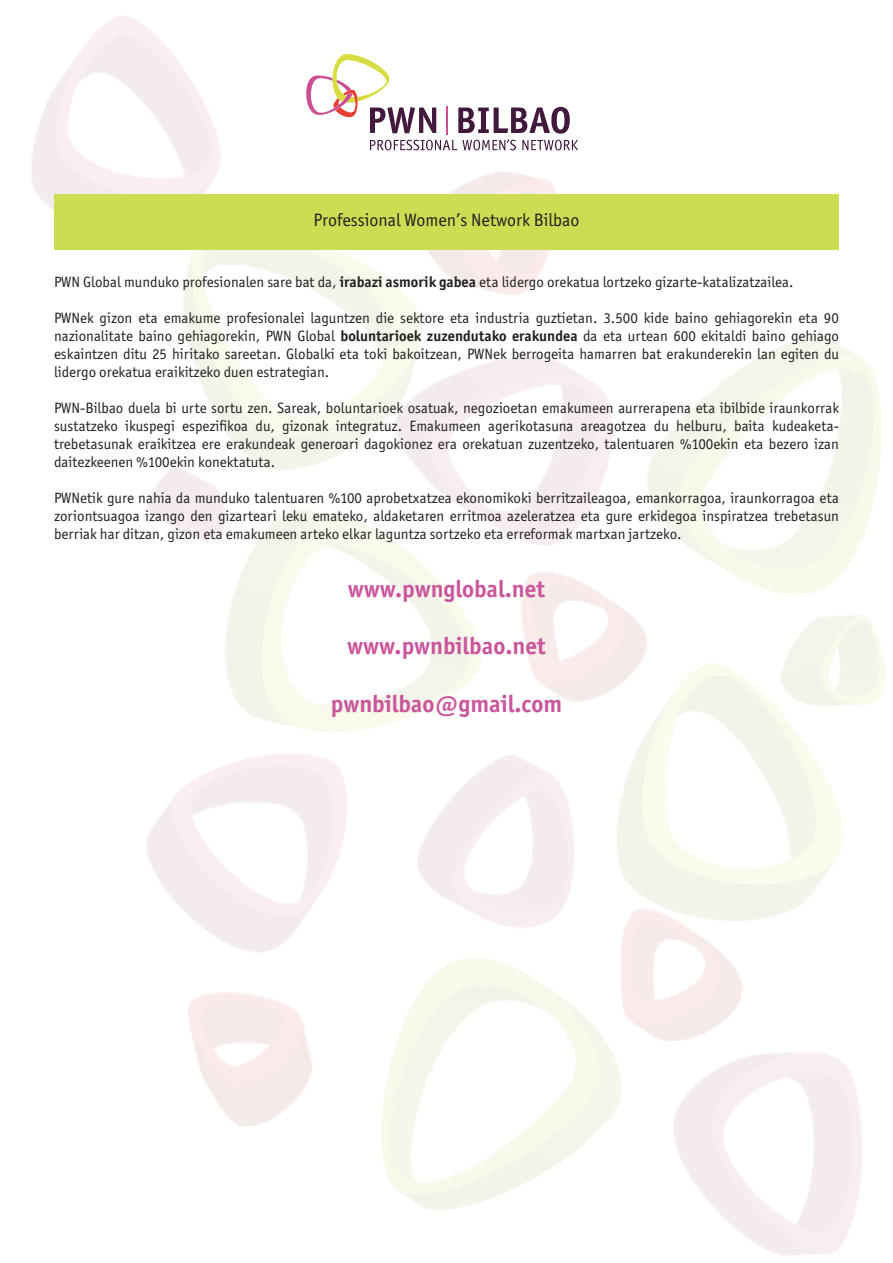
<style>
.page{position:relative;width:893px;height:1263px;background:#fff}
.page>*{position:absolute;margin:0;border:0;box-sizing:border-box;transform-origin:0 0}
.t1{font:700 24px "Officina Sans ITC Std";color:#ca559b}
.t2{font:18px "Officina Sans ITC Std";color:#231f20}
.t3{font:15px/18px "Officina Sans ITC Std";color:#231f20;text-align:justify}
.s1{font-weight:700}
</style>
<div class="page">
<img style="left:31px;top:16px;width:855px;height:1240px">
<svg style="left:306px;top:54px;width:272px;height:96px"></svg>
<div style="left:54px;top:194px;width:785px;height:55px;background:#cddd53"></div>
<p class="t2" style="left:313px;top:209px;width:268px">Professional Women’s Network Bilbao</p>
<p class="t3" style="left:54px;top:273px;width:741px">PWN Global munduko profesionalen sare bat da, <span class="s1">irabazi asmorik gabea</span> eta lidergo orekatua lortzeko gizarte-katalizatzailea.</p>
<p class="t3" style="left:54px;top:309px;width:786px">PWNek gizon eta emakume profesionalei laguntzen die sektore eta industria guztietan. 3.500 kide baino gehiagorekin eta 90 nazionalitate baino gehiagorekin, PWN Global <span class="s1">boluntarioek zuzendutako erakundea</span> da eta urtean 600 ekitaldi baino gehiago eskaintzen ditu 25 hiritako sareetan. Globalki eta toki bakoitzean, PWNek berrogeita hamarren bat erakunderekin lan egiten du lidergo orekatua eraikitzeko duen estrategian.</p>
<p class="t3" style="left:54px;top:399px;width:786px">PWN-Bilbao duela bi urte sortu zen. Sareak, boluntarioek osatuak, negozioetan emakumeen aurrerapena eta ibilbide iraunkorrak sustatzeko ikuspegi espezifikoa du, gizonak integratuz. Emakumeen agerikotasuna areagotzea du helburu, baita kudeaketa&shy;trebetasunak eraikitzea ere erakundeak generoari dagokionez era orekatuan zuzentzeko, talentuaren %100ekin eta bezero izan daitezkeenen %100ekin konektatuta.</p>
<p class="t3" style="left:54px;top:489px;width:786px">PWNetik gure nahia da munduko talentuaren %100 aprobetxatzea ekonomikoki berritzaileagoa, emankorragoa, iraunkorragoa eta zoriontsuagoa izango den gizarteari leku emateko, aldaketaren erritmoa azeleratzea eta gure erkidegoa inspiratzea trebetasun berriak har ditzan, gizon eta emakumeen arteko elkar laguntza sortzeko eta erreformak martxan jartzeko.</p>
<p class="t1" style="left:348px;top:573px;width:199px">www.pwnglobal.net</p>
<p class="t1" style="left:347px;top:631px;width:200px">www.pwnbilbao.net</p>
<p class="t1" style="left:331px;top:689px;width:233px">pwnbilbao@gmail.com</p>
</div>
